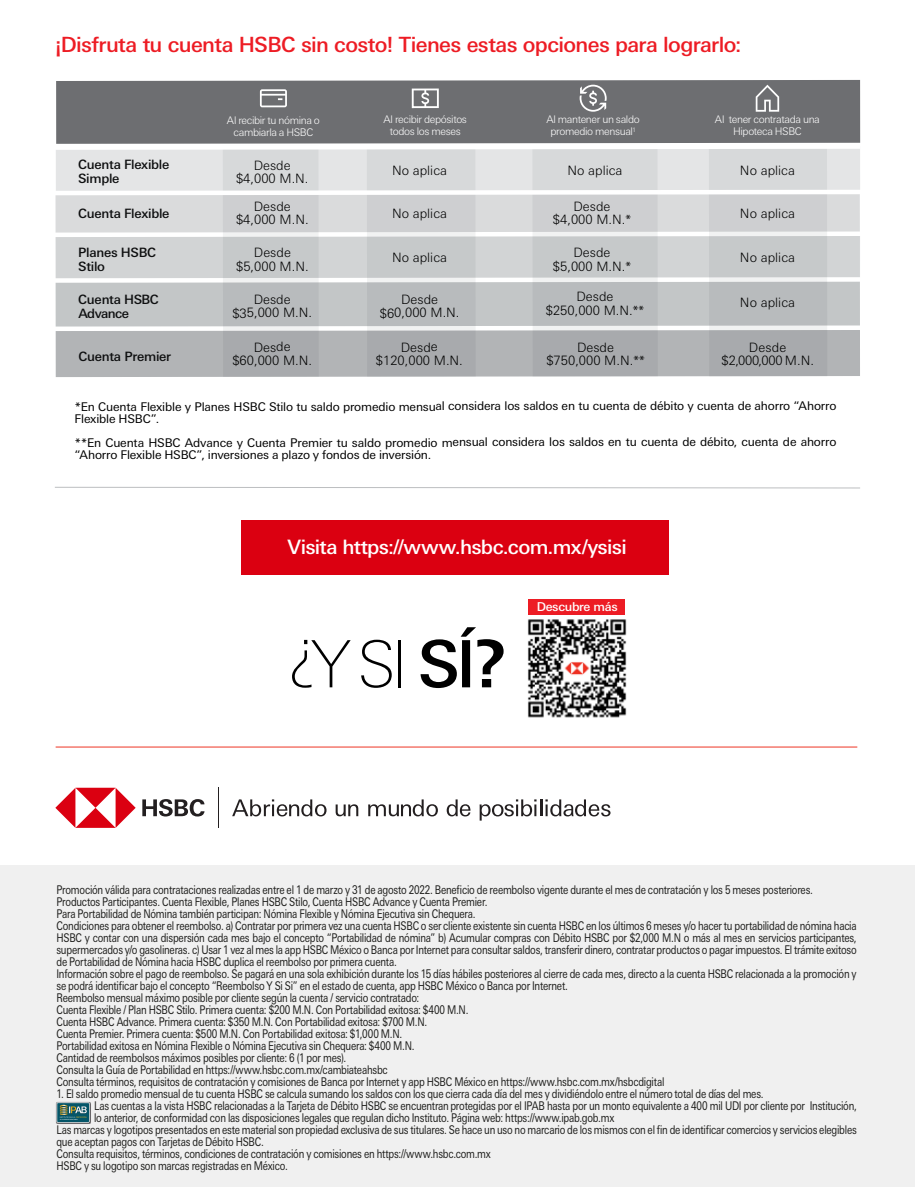
<style>
.page{position:relative;width:915px;height:1187px;background:#fff}
.page>*{position:absolute;margin:0;border:0;box-sizing:border-box;transform-origin:0 0}
.t1{font:100 65.25px "Univers Nextfor HSBC";color:#000}
.t2{font:500 21px "Univers Nextfor HSBC";letter-spacing:-.03em;color:#ed1c24}
.t3{font:500 19.8px "Univers Nextfor HSBC";letter-spacing:-.035em;color:#fff}
.t4{font:300 12.9px/13.5px "Univers Nextfor HSBC";color:#000;text-align:center}
.t5{font:500 12.9px/13.5px "Univers Nextfor HSBC";letter-spacing:-.025em;color:#0e0f10}
.t6{font:500 12.3px "Univers Nextfor HSBC";letter-spacing:-.025em;color:#fff}
.t7{font:12px/12px "Univers Nextfor HSBC";letter-spacing:-.025em;color:#1d1d1b;scale:.8 1}
.t8{font:12px/12.5px "Univers Nextfor HSBC";letter-spacing:-.015em;color:#000}
.t9{font:300 10.5px/12px "Univers Nextfor HSBC";letter-spacing:-.035em;color:#fff;text-align:center}
.s1{font-weight:500}
.s2{font-weight:700}
</style>
<div class="page">
<div style="left:0;top:865px;width:914px;height:321px;background:#f0f0f0"></div>
<hr style="left:56px;top:746px;width:801px;height:1px;background:#ee3524">
<img style="left:55px;top:1101px;width:36px;height:23px">
<svg style="left:56px;top:1102px;width:34px;height:20px"></svg>
<svg style="left:142px;top:799px;width:62px;height:17px"></svg>
<svg style="left:55px;top:787px;width:81px;height:40px"></svg>
<hr style="left:218px;top:787px;width:1px;height:40px;background:#231f20">
<svg style="left:232px;top:799px;width:94px;height:17px"></svg>
<svg style="left:335px;top:804px;width:23px;height:12px"></svg>
<svg style="left:368px;top:799px;width:70px;height:17px"></svg>
<svg style="left:446px;top:799px;width:24px;height:17px"></svg>
<svg style="left:479px;top:799px;width:57px;height:21px"></svg>
<hr style="left:539px;top:799px;width:3px;height:17px;background:#231f20">
<svg style="left:545px;top:799px;width:65px;height:17px"></svg>
<img style="left:527px;top:619px;width:100px;height:99px">
<div style="left:528px;top:599px;width:97px;height:15px;background:#ed1c24"></div>
<svg style="left:55px;top:486px;width:805px;height:2px"></svg>
<div style="left:242px;top:520px;width:427px;height:55px;background:#db0011"></div>
<div style="left:56px;top:80px;width:803px;height:62px;background:#6d6e71"></div>
<svg style="left:755px;top:85px;width:23px;height:27px"></svg>
<svg style="left:260px;top:89px;width:27px;height:18px"></svg>
<svg style="left:579px;top:85px;width:27px;height:27px"></svg>
<svg style="left:411px;top:88px;width:27px;height:20px"></svg>
<svg style="left:55px;top:142px;width:806px;height:235px;background:#cbcdce"></svg>
<h2 class="t2" style="left:55px;top:30px;width:688px">¡Disfruta tu cuenta HSBC sin costo! Tienes estas opciones para lograrlo:</h2>
<p class="t5" style="left:78px;top:157px;width:93px">Cuenta Flexible<br>Simple</p>
<p class="t5" style="left:78px;top:206px;width:93px">Cuenta Flexible</p>
<p class="t5" style="left:78px;top:245px;width:80px">Planes HSBC<br>Stilo</p>
<p class="t5" style="left:78px;top:292px;width:82px">Cuenta HSBC<br>Advance</p>
<p class="t5" style="left:78px;top:349px;width:94px">Cuenta Premier</p>
<p class="t9" style="left:227px;top:114px;width:94px">Al recibir tu nómina o cambiarla a HSBC</p>
<p class="t9" style="left:546px;top:113px;width:95px">Al mantener un saldo promedio mensual<sup>1</sup></p>
<p class="t9" style="left:383px;top:113px;width:85px">Al recibir depósitos todos los meses</p>
<p class="t9" style="left:714px;top:112px;width:106px">Al tener contratada una<br>Hipoteca HSBC</p>
<p class="t4" style="left:236px;top:157px;width:74px">Desde $4,000 M.N.</p>
<p class="t4" style="left:236px;top:199px;width:74px">Desde $4,000 M.N.</p>
<p class="t4" style="left:236px;top:245px;width:74px">Desde $5,000 M.N.</p>
<p class="t4" style="left:567px;top:163px;width:57px">No aplica</p>
<p class="t4" style="left:739px;top:163px;width:57px">No aplica</p>
<p class="t4" style="left:739px;top:206px;width:57px">No aplica</p>
<p class="t4" style="left:739px;top:249px;width:57px">No aplica</p>
<p class="t4" style="left:739px;top:295px;width:57px">No aplica</p>
<p class="t4" style="left:392px;top:163px;width:57px">No aplica</p>
<p class="t4" style="left:392px;top:206px;width:57px">No aplica</p>
<p class="t4" style="left:392px;top:249px;width:57px">No aplica</p>
<p class="t4" style="left:552px;top:199px;width:80px">Desde $4,000 M.N.*</p>
<p class="t4" style="left:552px;top:245px;width:80px">Desde $5,000 M.N.*</p>
<p class="t4" style="left:232px;top:292px;width:81px">Desde $35,000 M.N.</p>
<p class="t4" style="left:379px;top:292px;width:81px">Desde $60,000 M.N.</p>
<p class="t4" style="left:545px;top:289px;width:100px">Desde<br>$250,000 M.N.**</p>
<p class="t4" style="left:232px;top:339px;width:81px">Desde $60,000 M.N.</p>
<p class="t4" style="left:375px;top:339px;width:88px">Desde $120,000 M.N.</p>
<p class="t4" style="left:546px;top:339px;width:100px">Desde<br>$750,000 M.N.**</p>
<p class="t4" style="left:721px;top:339px;width:94px">Desde $2,000,000 M.N.</p>
<p class="t8" style="left:75px;top:399px;width:763px">*En Cuenta Flexible y Planes HSBC Stilo tu saldo promedio mensual considera los saldos en tu cuenta de débito y cuenta de ahorro “Ahorro<br>Flexible HSBC”.</p>
<p class="t8" style="left:75px;top:435px;width:763px">**En Cuenta HSBC Advance y Cuenta Premier tu saldo promedio mensual considera los saldos en tu cuenta de débito, cuenta de ahorro “Ahorro Flexible HSBC”, inversiones a plazo y fondos de inversión.</p>
<h3 class="t3" style="left:287px;top:532px;width:340px">Visita https://www.hsbc.com.mx/ysisi</h3>
<h1 class="t1" style="left:285px;top:618px;width:223px">¿Y SI <span class="s1">SÍ</span><span class="s2">?</span></h1>
<p class="t6" style="left:536px;top:597px;width:82px">Descubre más</p>
<p class="t7" style="left:56px;top:883px;width:1001px">Promoción válida para contrataciones realizadas entre el 1 de marzo y 31 de agosto 2022. Beneficio de reembolso vigente durante el mes de contratación y los 5 meses posteriores.<br>Productos Participantes. Cuenta Flexible, Planes HSBC Stilo, Cuenta HSBC Advance y Cuenta Premier.<br>Para Portabilidad de Nómina también participan: Nómina Flexible y Nómina Ejecutiva sin Chequera.<br>Condiciones para obtener el reembolso. a) Contratar por primera vez una cuenta HSBC o ser cliente existente sin cuenta HSBC en los últimos 6 meses y/o hacer tu portabilidad de nómina hacia HSBC y contar con una dispersión cada mes bajo el concepto “Portabilidad de nómina” b) Acumular compras con Débito HSBC por $2,000 M.N o más al mes en servicios participantes, supermercados y/o gasolineras. c) Usar 1 vez al mes la app HSBC México o Banca por Internet para consultar saldos, transferir dinero, contratar productos o pagar impuestos. El trámite exitoso de Portabilidad de Nómina hacia HSBC duplica el reembolso por primera cuenta.<br>Información sobre el pago de reembolso. Se pagará en una sola exhibición durante los 15 días hábiles posteriores al cierre de cada mes, directo a la cuenta HSBC relacionada a la promoción y se podrá identificar bajo el concepto “Reembolso Y Si Si” en el estado de cuenta, app HSBC México o Banca por Internet.<br>Reembolso mensual máximo posible por cliente según la cuenta / servicio contratado:<br>Cuenta Flexible / Plan HSBC Stilo. Primera cuenta: $200 M.N. Con Portabilidad exitosa: $400 M.N.<br>Cuenta HSBC Advance. Primera cuenta: $350 M.N. Con Portabilidad exitosa: $700 M.N.<br>Cuenta Premier. Primera cuenta: $500 M.N. Con Portabilidad exitosa: $1,000 M.N.<br>Portabilidad exitosa en Nómina Flexible o Nómina Ejecutiva sin Chequera: $400 M.N.<br>Cantidad de reembolsos máximos posibles por cliente: 6 (1 por mes).<br>Consulta la Guía de Portabilidad en https://www.hsbc.com.mx/cambiateahsbc<br>Consulta términos, requisitos de contratación y comisiones de Banca por Internet y app HSBC México en https://www.hsbc.com.mx/hsbcdigital</p>
<p class="t7" style="left:56px;top:1087px;width:885px">1. El saldo promedio mensual de tu cuenta HSBC se calcula sumando los saldos con los que cierra cada día del mes y dividiéndolo entre el número total de días del mes.</p>
<p class="t7" style="left:94px;top:1099px;width:954px">Las cuentas a la vista HSBC relacionadas a la Tarjeta de Débito HSBC se encuentran protegidas por el IPAB hasta por un monto equivalente a 400 mil UDI por cliente por Institución,</p>
<p class="t7" style="left:94px;top:1111px;width:651px">lo anterior, de conformidad con las disposiciones legales que regulan dicho Instituto. Página web: https://www.ipab.gob.mx</p>
<p class="t7" style="left:56px;top:1123px;width:1001px">Las marcas y logotipos presentados en este material son propiedad exclusiva de sus titulares. Se hace un uso no marcario de los mismos con el fin de identificar comercios y servicios elegibles</p>
<p class="t7" style="left:56px;top:1135px;width:260px">que aceptan pagos con Tarjetas de Débito HSBC.</p>
<p class="t7" style="left:56px;top:1147px;width:544px">Consulta requisitos, términos, condiciones de contratación y comisiones en https://www.hsbc.com.mx</p>
<p class="t7" style="left:56px;top:1159px;width:290px">HSBC y su logotipo son marcas registradas en México.</p>
</div>
